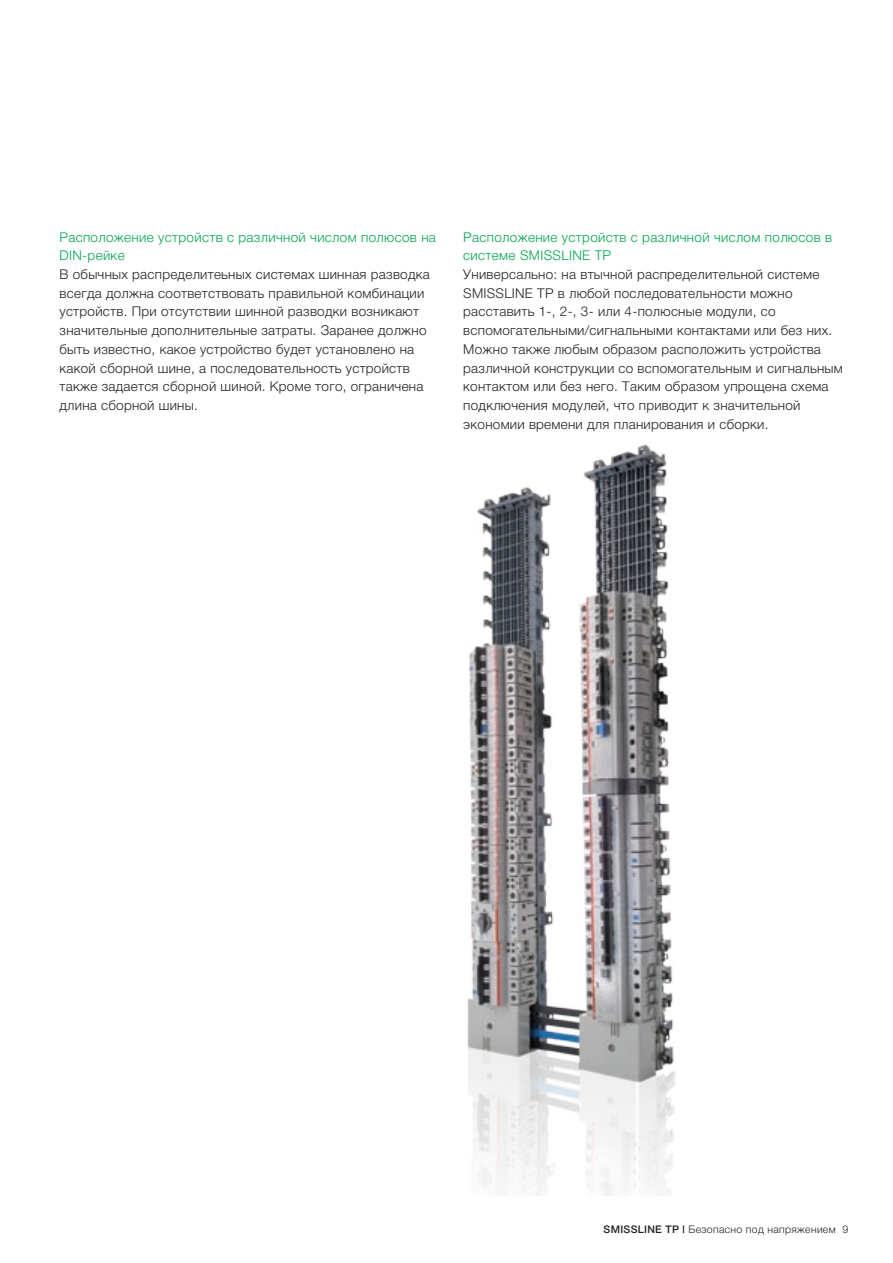
<style>
.page{position:relative;width:893px;height:1263px;background:#fff}
.page>*{position:absolute;margin:0;border:0;box-sizing:border-box;transform-origin:0 0}
.t1{font:300 13.5px/18.8px "Helvetica Neue LTCYR";letter-spacing:.02em;color:#231f20}
.t2{font:300 13.5px/18.8px "Helvetica Neue LTCYR";letter-spacing:.025em;color:#00a54f}
.t3{font:300 10.5px "Helvetica Neue LTCYR";letter-spacing:.03em;color:#231f20}
.s1{font-family:"Helvetica Neue";font-weight:500}
.s2{font-family:"Helvetica Neue"}
</style>
<div class="page">
<img style="left:467px;top:444px;width:208px;height:752px">
<p class="t2" style="left:60px;top:227px;width:378px">Расположение устройств с различной числом полюсов на<br>DIN-рейке</p>
<p class="t1" style="left:60px;top:265px;width:372px">В обычных распределитеьных системах шинная разводка всегда должна соответствовать правильной комбинации устройств. При отсутствии шинной разводки возникают значительные дополнительные затраты. Заранее должно быть известно, какое устройство будет установлено на какой сборной шине, а последовательность устройств также задается сборной шиной. Кроме того, ограничена длина сборной шины.</p>
<p class="t2" style="left:463px;top:228px;width:370px">Расположение устройств с различной числом полюсов в системе SMISSLINE TP</p>
<p class="t1" style="left:463px;top:265px;width:381px">Универсально: на втычной распределительной системе SMISSLINE TP в любой последовательности можно расставить 1-, 2-, 3- или 4-полюсные модули, со вспомогательными/сигнальными контактами или без них.<br>Можно также любым образом расположить устройства различной конструкции со вспомогательным и сигнальным контактом или без него. Таким образом упрощена схема подключения модулей, что приводит к значительной экономии времени для планирования и сборки.</p>
<p class="t3" style="left:604px;top:1224px;width:246px"><span class="s1">SMISSLINE TP |</span> Безопасно под напряжением <span class="s2">9</span></p>
</div>
